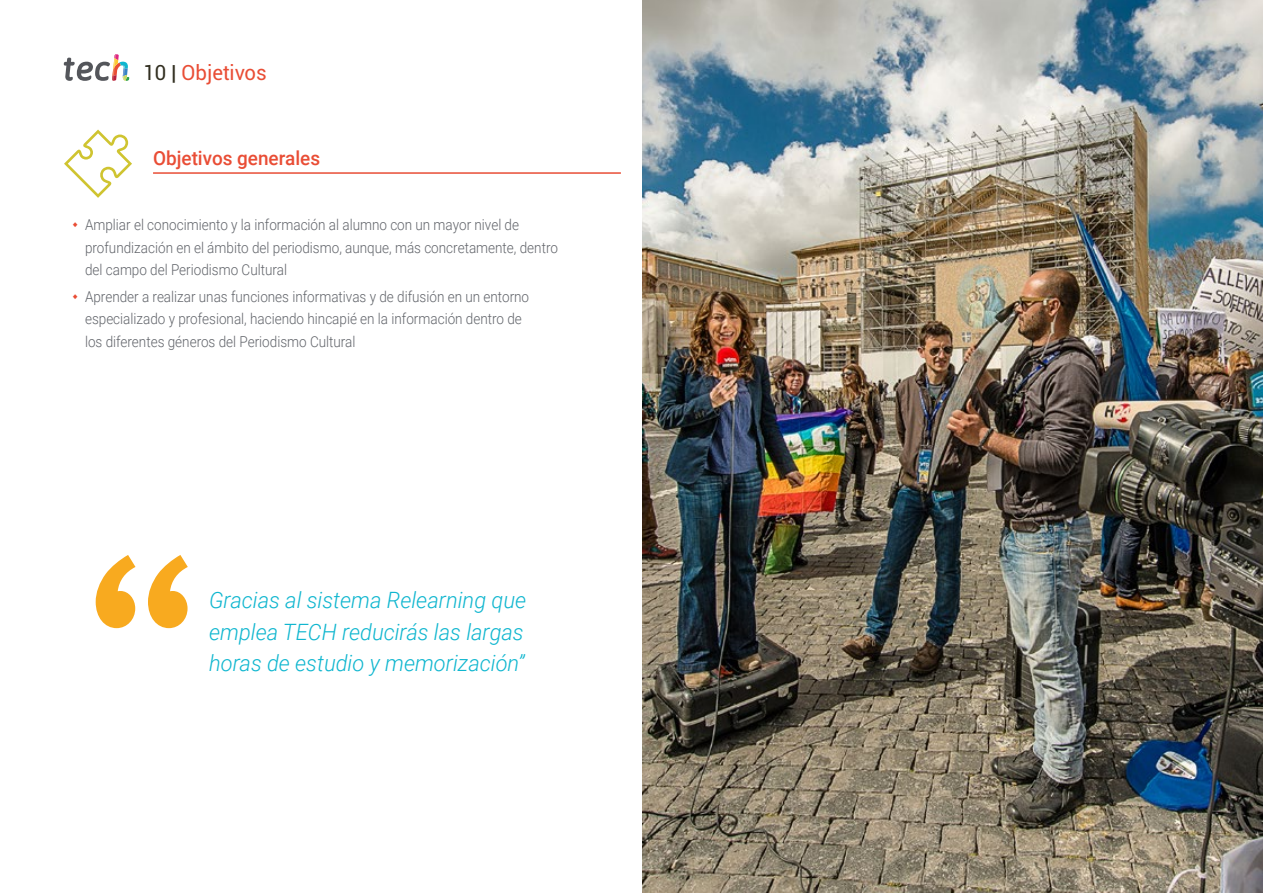
<style>
.page{position:relative;width:1263px;height:893px;background:#fff}
.page>*{position:absolute;margin:0;border:0;box-sizing:border-box;transform-origin:0 0}
.t1{font:italic 300 22.5px/31.5px "Roboto";color:#0fb6cf;text-align:justify}
.t2{font:21px "Roboto";color:#e94d35}
.t3{font:500 19.5px "Roboto";color:#e94d35}
.t4{font:300 15px/22.5px "Roboto";color:#61646a;scale:.9 1}
.s1{color:#312e20}
</style>
<div class="page">
<svg style="left:64px;top:54px;width:65px;height:27px"></svg>
<img style="left:642px;top:0;width:621px;height:893px">
<hr style="left:153px;top:173px;width:468px;height:1px;background:#e94d35">
<svg style="left:64px;top:130px;width:68px;height:68px"></svg>
<svg style="left:96px;top:555px;width:92px;height:73px"></svg>
<h2 class="t2" style="left:144px;top:57px;width:125px"><span class="s1">10 |</span> Objetivos</h2>
<h3 class="t3" style="left:153px;top:144px;width:169px">Objetivos generales</h3>
<p class="t4" style="left:85px;top:213px;width:527px">Ampliar el conocimiento y la información al alumno con un mayor nivel de profundización en el ámbito del periodismo, aunque, más concretamente, dentro del campo del Periodismo Cultural</p>
<p class="t4" style="left:85px;top:285px;width:495px">Aprender a realizar unas funciones informativas y de difusión en un entorno especializado y profesional, haciendo hincapié en la información dentro de los diferentes géneros del Periodismo Cultural</p>
<h1 class="t1" style="left:209px;top:584px;width:319px">Gracias al sistema Relearning que emplea TECH reducirás las largas horas de estudio y memorización”</h1>
</div>
